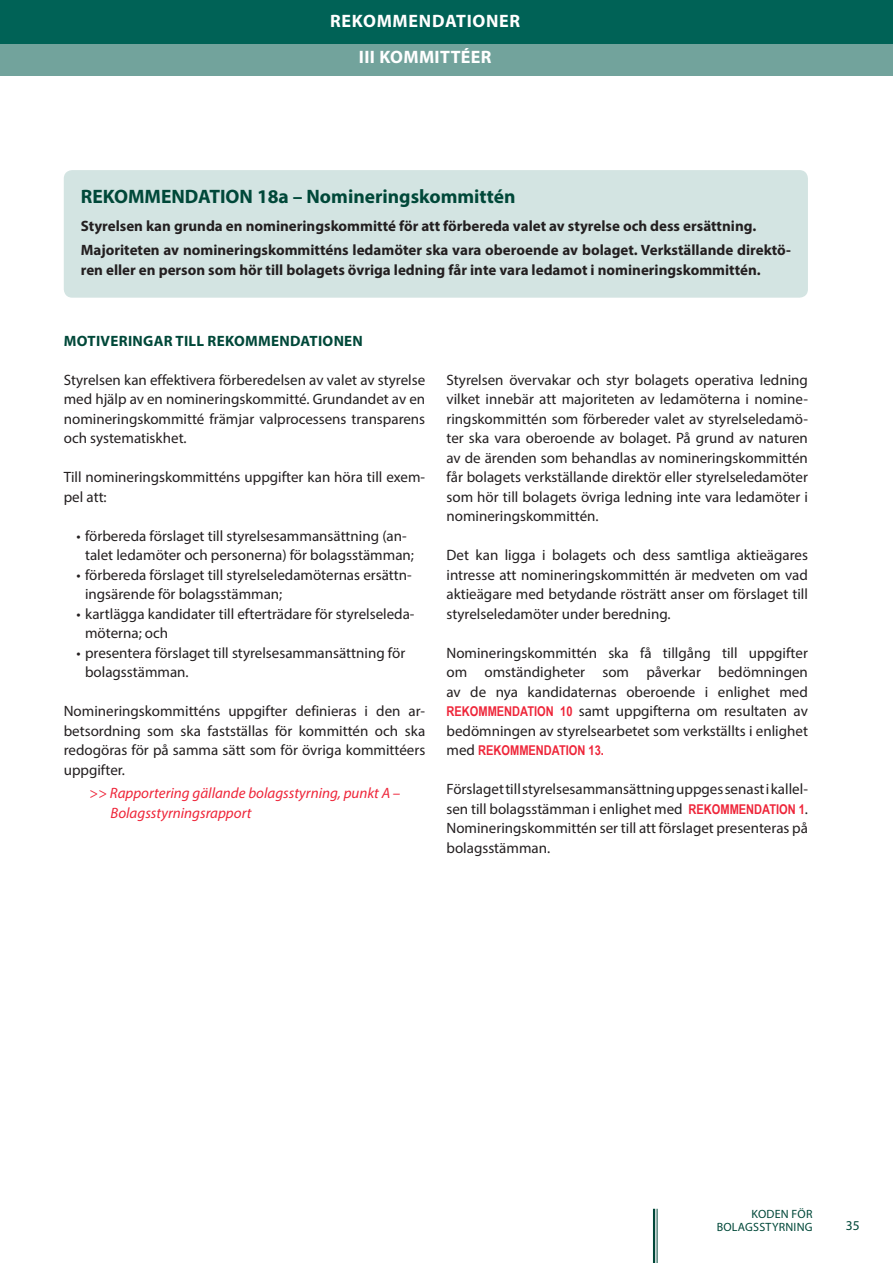
<style>
.page{position:relative;width:893px;height:1263px;background:#fff}
.page>*{position:absolute;margin:0;border:0;box-sizing:border-box;transform-origin:0 0}
.SUOSITUSOTSIKKO{font:700 19.5px "Myriad Pro";color:#004839}
.t1{font:700 18px "Myriad Pro";letter-spacing:.03em;color:#fff}
.Leipäteksti{font:15px/19.5px "Myriad Pro";color:#231f20;text-align:justify}
.Suositustaulukon_tek{font:700 15px/19.5px "Myriad Pro";color:#231f20}
.leipätekstin_nostosu{font:italic 15px/19.5px "Myriad Pro";color:#ee2539}
.SUOSITUSPERUSTELUT{font:700 15px "Myriad Pro";letter-spacing:.02em;color:#004839}
.Leipäteksti-2{font:700 13.5px "Arial Narrow";color:#ee2539}
.t2{font:13.5px "Myriad Pro";color:#004839}
.t3{font:12px/13.5px "Myriad Pro";letter-spacing:.02em;color:#004839;text-align:right}
.s1{font-family:"Arial Narrow";font-weight:700;font-size:13.5px;color:#ee2539}
.s2{font-family:"Myriad Pro";font-weight:400;font-size:15px;color:#231f20}
</style>
<div class="page">
<div style="left:0;top:34px;width:893px;height:42px;background:#72a39c"></div>
<div style="left:0;top:0;width:893px;height:43px;background:#006256"></div>
<hr style="left:653px;top:1209px;width:2px;height:54px;background:#004839">
<hr style="left:657px;top:1209px;width:1px;height:54px;background:#004839">
<div style="left:64px;top:170px;width:744px;height:128px;background:#d3e4e2;border-radius:9px"></div>
<p class="t1" style="left:330px;top:9px;width:192px">REKOMMENDATIONER</p>
<p class="t1" style="left:359px;top:46px;width:134px">III KOMMITTÉER</p>
<p class="SUOSITUSOTSIKKO" style="left:81px;top:184px;width:436px">REKOMMENDATION 18a – Nomineringskommittén</p>
<p class="Suositustaulukon_tek" style="left:81px;top:216px;width:677px">Styrelsen kan grunda en nomineringskommitté för att förbereda valet av styrelse och dess ersättning.</p>
<p class="Suositustaulukon_tek" style="left:81px;top:240px;width:712px">Majoriteten av nomineringskommitténs ledamöter ska vara oberoende av bolaget. Verkställande direktö&shy;ren eller en person som hör till bolagets övriga ledning får inte vara ledamot i nomineringskommittén.</p>
<p class="SUOSITUSPERUSTELUT" style="left:64px;top:331px;width:301px">MOTIVERINGAR TILL REKOMMENDATIONEN</p>
<p class="Leipäteksti" style="left:64px;top:370px;width:363px">Styrelsen kan effektivera förberedelsen av valet av styrelse med hjälp av en nomineringskommitté. Grundandet av en nomineringskommitté främjar valprocessens transparens och systematiskhet.</p>
<p class="Leipäteksti" style="left:64px;top:467px;width:363px">Till nomineringskommitténs uppgifter kan höra till exem&shy;pel att:</p>
<p class="Leipäteksti" style="left:77px;top:526px;width:339px;text-align:center">• förbereda förslaget till styrelsesammansättning (an&shy;talet ledamöter och personerna) för bolagsstämman;</p>
<p class="Leipäteksti" style="left:85px;top:565px;width:328px;text-indent:-9px">• förbereda förslaget till styrelseledamöternas ersättn&shy;ingsärende för bolagsstämman;</p>
<p class="Leipäteksti" style="left:85px;top:604px;width:331px;text-indent:-9px">• kartlägga kandidater till efterträdare för styrelseleda&shy;möterna; och</p>
<p class="Leipäteksti" style="left:85px;top:643px;width:322px;text-indent:-9px">• presentera förslaget till styrelsesammansättning för bolagsstämman.</p>
<p class="Leipäteksti" style="left:64px;top:701px;width:363px">Nomineringskommitténs uppgifter definieras i den ar&shy;betsordning som ska fastställas för kommittén och ska redogöras för på samma sätt som för övriga kommittéers uppgifter.</p>
<p class="leipätekstin_nostosu" style="left:111px;top:783px;width:291px;text-indent:-21px">&gt;&gt; Rapportering gällande bolagsstyrning, punkt A –<br>Bolagsstyrningsrapport</p>
<p class="Leipäteksti" style="left:446px;top:370px;width:363px">Styrelsen övervakar och styr bolagets operativa ledning vilket innebär att majoriteten av ledamöterna i nomine&shy;ringskommittén som förbereder valet av styrelseledamö&shy;ter ska vara oberoende av bolaget. På grund av naturen av de ärenden som behandlas av nomineringskommittén får bolagets verkställande direktör eller styrelseledamöter som hör till bolagets övriga ledning inte vara ledamöter i nomineringskommittén.</p>
<p class="Leipäteksti" style="left:446px;top:545px;width:363px">Det kan ligga i bolagets och dess samtliga aktieägares intresse att nomineringskommittén är medveten om vad aktieägare med betydande rösträtt anser om förslaget till styrelseledamöter under beredning.</p>
<p class="Leipäteksti" style="left:446px;top:643px;width:363px">Nomineringskommittén ska få tillgång till uppgifter om omständigheter som påverkar bedömningen av de nya kandidaternas oberoende i enlighet med <span class="s1">REKOMMENDATION 10</span> samt uppgifterna om resultaten av bedömningen av styrelsearbetet som verkställts i enlighet</p>
<p class="Leipäteksti-2" style="left:446px;top:740px;width:159px"><span class="s2">med</span> REKOMMENDATION 13.</p>
<p class="Leipäteksti" style="left:446px;top:779px;width:363px">Förslaget till styrelsesammansättning uppges senast i kallel&shy;sen till bolagsstämman i enlighet med <span class="s1">REKOMMENDATION 1</span>.<br>Nomineringskommittén ser till att förslaget presenteras på bolagsstämman.</p>
<p class="t3" style="left:717px;top:1207px;width:97px">KODEN FÖR<br>BOLAGSSTYRNING</p>
<p class="t2" style="left:846px;top:1217px;width:15px">35</p>
</div>
